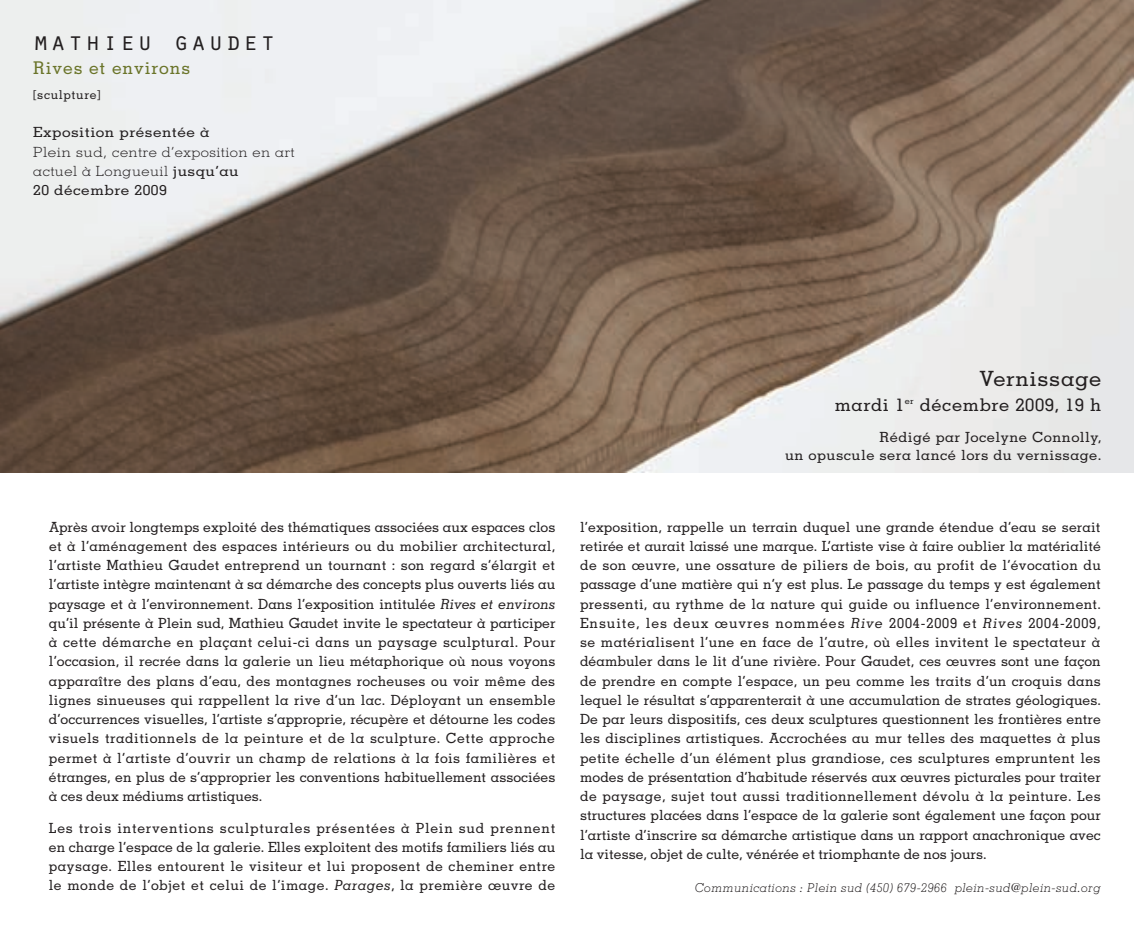
<style>
.page{position:relative;width:1134px;height:945px;background:#fff}
.page>*{position:absolute;margin:0;border:0;box-sizing:border-box;transform-origin:0 0}
.t1{font:26.25px "Orator Std";letter-spacing:.06em;color:#231f20}
.t2{font:500 21px "Memphis";letter-spacing:.03em;color:#231f20;scale:1.05 1}
.t3{font:500 17.5px "Memphis";letter-spacing:.03em;color:#231f20;scale:1.05 1}
.t4{font:500 17.5px "Memphis";letter-spacing:.05em;color:#6a7429}
.t5{font:500 14px/19.2px "Memphis";letter-spacing:.03em;color:#231f20;text-align:justify}
.t6{font:300 14px/19.2px "Memphis";letter-spacing:.03em;color:#231f20;scale:1.1 1}
.t7{font:500 14px/17.5px "Memphis";letter-spacing:.03em;color:#231f20;text-align:right;scale:1.05 1}
.t8{font:500 14px "Memphis";letter-spacing:.03em;color:#231f20;scale:1.1 1}
.t9{font:italic 300 12.25px "Memphis";letter-spacing:.03em;color:#231f20}
.t10{font:500 12.25px "Memphis";letter-spacing:.05em;color:#231f20}
.s1{font-weight:500}
.s2{font-style:italic}
</style>
<div class="page">
<img style="left:0;top:0;width:1134px;height:472px">
<h1 class="t1" style="left:33px;top:25px;width:244px">mathieu gaudet</h1>
<p class="t4" style="left:33px;top:62px;width:158px">Rives et environs</p>
<p class="t10" style="left:33px;top:90px;width:69px">[sculpture]</p>
<p class="t8" style="left:33px;top:127px;width:162px">Exposition présentée à</p>
<p class="t6" style="left:33px;top:143px;width:239px">Plein sud, centre d’exposition en art actuel à Longueuil <span class="s1">jusqu’au<br>20 décembre 2009</span></p>
<p class="t5" style="left:49px;top:518px;width:508px">Après avoir longtemps exploité des thématiques associées aux espaces clos et à l’aménagement des espaces intérieurs ou du mobilier architectural, l’artiste Mathieu Gaudet entreprend un tournant : son regard s’élargit et l’artiste intègre maintenant à sa démarche des concepts plus ouverts liés au paysage et à l’environnement. Dans l’exposition intitulée <span class="s2">Rives et environs </span>qu’il présente à Plein sud, Mathieu Gaudet invite le spectateur à participer à cette démarche en plaçant celui-ci dans un paysage sculptural. Pour l’occasion, il recrée dans la galerie un lieu métaphorique où nous voyons apparaître des plans d’eau, des montagnes rocheuses ou voir même des lignes sinueuses qui rappellent la rive d’un lac. Déployant un ensemble d’occurrences visuelles, l’artiste s’approprie, récupère et détourne les codes visuels traditionnels de la peinture et de la sculpture. Cette approche permet à l’artiste d’ouvrir un champ de relations à la fois familières et étranges, en plus de s’approprier les conventions habituellement associées à ces deux médiums artistiques.</p>
<p class="t5" style="left:49px;top:819px;width:508px">Les trois interventions sculpturales présentées à Plein sud prennent en charge l’espace de la galerie. Elles exploitent des motifs familiers liés au paysage. Elles entourent le visiteur et lui proposent de cheminer entre le monde de l’objet et celui de l’image. <span class="s2">Parages</span>, la première œuvre de</p>
<h2 class="t2" style="left:980px;top:371px;width:118px">Vernissage</h2>
<p class="t3" style="left:835px;top:398px;width:256px">mardi 1<sup>er</sup> décembre 2009, 19 h</p>
<p class="t7" style="left:785px;top:430px;width:303px">Rédigé par Jocelyne Connolly,<br>un opuscule sera lancé lors du vernissage.</p>
<p class="t5" style="left:580px;top:518px;width:522px">l’exposition, rappelle un terrain duquel une grande étendue d’eau se serait retirée et aurait laissé une marque. L’artiste vise à faire oublier la matérialité de son œuvre, une ossature de piliers de bois, au profit de l’évocation du passage d’une matière qui n’y est plus. Le passage du temps y est également pressenti, au rythme de la nature qui guide ou influence l’environnement.<br>Ensuite, les deux œuvres nommées <span class="s2">Rive</span> 2004-2009 et <span class="s2">Rives</span> 2004-2009, se matérialisent l’une en face de l’autre, où elles invitent le spectateur à déambuler dans le lit d’une rivière. Pour Gaudet, ces œuvres sont une façon de prendre en compte l’espace, un peu comme les traits d’un croquis dans lequel le résultat s’apparenterait à une accumulation de strates géologiques.<br>De par leurs dispositifs, ces deux sculptures questionnent les frontières entre les disciplines artistiques. Accrochées au mur telles des maquettes à plus petite échelle d’un élément plus grandiose, ces sculptures empruntent les modes de présentation d’habitude réservés aux œuvres picturales pour traiter de paysage, sujet tout aussi traditionnellement dévolu à la peinture. Les structures placées dans l’espace de la galerie sont également une façon pour l’artiste d’inscrire sa démarche artistique dans un rapport anachronique avec la vitesse, objet de culte, vénérée et triomphante de nos jours.</p>
<p class="t9" style="left:695px;top:883px;width:407px">Communications : Plein sud (450) 679-2966 plein-sud@plein-sud.org</p>
</div>
